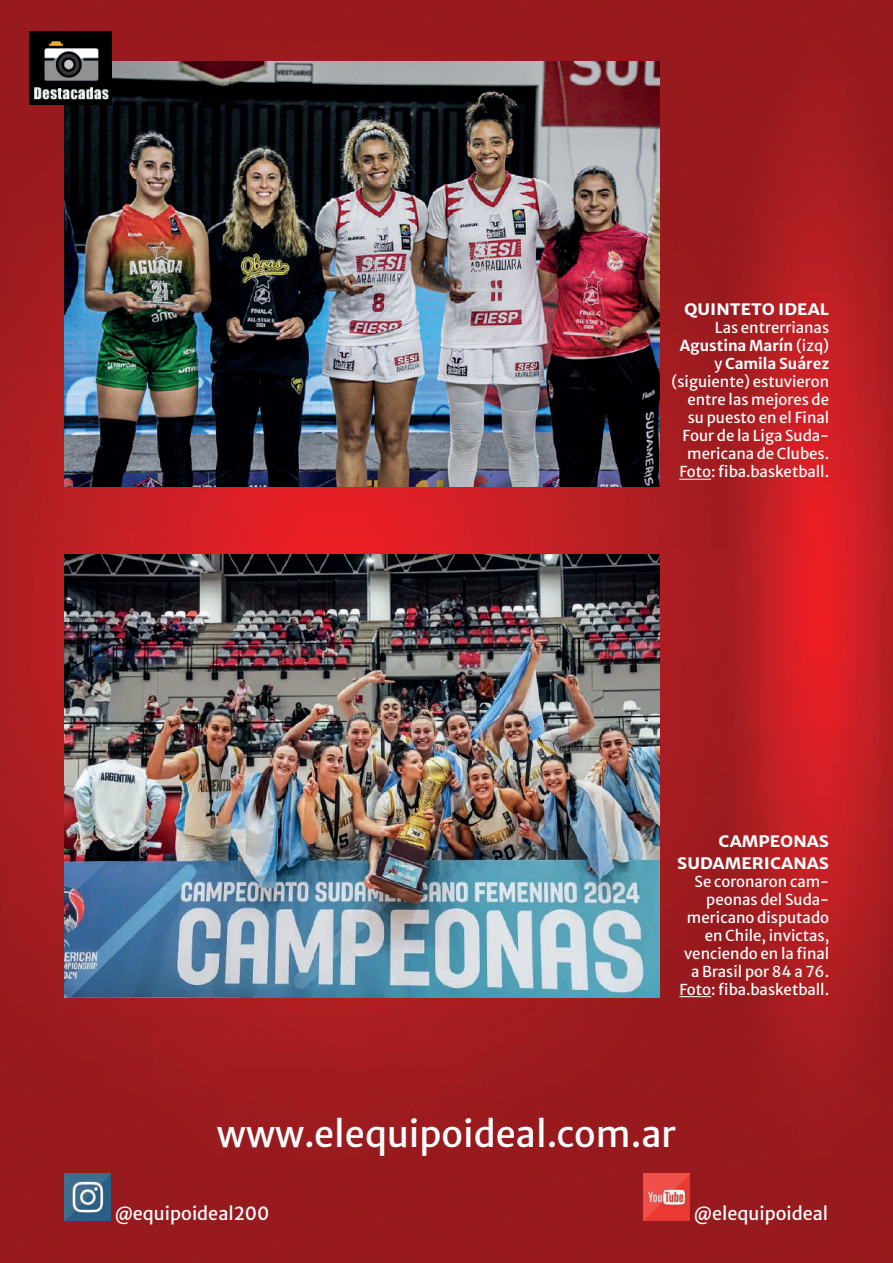
<style>
.page{position:relative;width:893px;height:1263px;background:#fff}
.page>*{position:absolute;margin:0;border:0;box-sizing:border-box;transform-origin:0 0}
.t1{font:36px "Merriweather Sans";color:#fff}
.t2{font:700 18px/21.6px "Merriweather Sans";letter-spacing:.085em;color:#fff;text-align:right}
.t3{font:18px "Merriweather Sans";color:#fff}
.t4{font:15px/18px "Merriweather Sans";color:#fff;text-align:right}
.s1{font-weight:700}
</style>
<div class="page">
<img style="left:0;top:0;width:893px;height:1263px">
<img style="left:643px;top:1174px;width:47px;height:46px">
<img style="left:64px;top:1174px;width:47px;height:46px">
<img style="left:64px;top:62px;width:595px;height:424px">
<hr style="left:679px;top:479px;width:32px;height:1px;background:#fff">
<img style="left:64px;top:555px;width:595px;height:442px">
<hr style="left:679px;top:996px;width:32px;height:1px;background:#fff">
<img style="left:30px;top:32px;width:81px;height:72px">
<p class="t2" style="left:684px;top:296px;width:147px">quinteto ideal</p>
<p class="t4" style="left:671px;top:317px;width:159px">Las entrerrianas<br><span class="s1">Agustina Marín</span> (izq) y <span class="s1">Camila Suárez </span>(siguiente) estuvieron entre las mejores de su puesto en el Final<br>Four de la Liga Suda&shy;mericana de Clubes.<br>Foto: fiba.basketball.</p>
<p class="t2" style="left:677px;top:828px;width:154px">campeonas sudamericanas</p>
<p class="t4" style="left:679px;top:871px;width:151px">Se coronaron cam&shy;peonas del Suda&shy;mericano disputado en Chile, invictas, venciendo en la final a Brasil por 84 a 76.<br>Foto: fiba.basketball.</p>
<h1 class="t1" style="left:217px;top:1103px;width:461px">www.elequipoideal.com.ar</h1>
<p class="t3" style="left:115px;top:1197px;width:156px">@equipoideal200</p>
<p class="t3" style="left:694px;top:1197px;width:136px">@elequipoideal</p>
</div>
